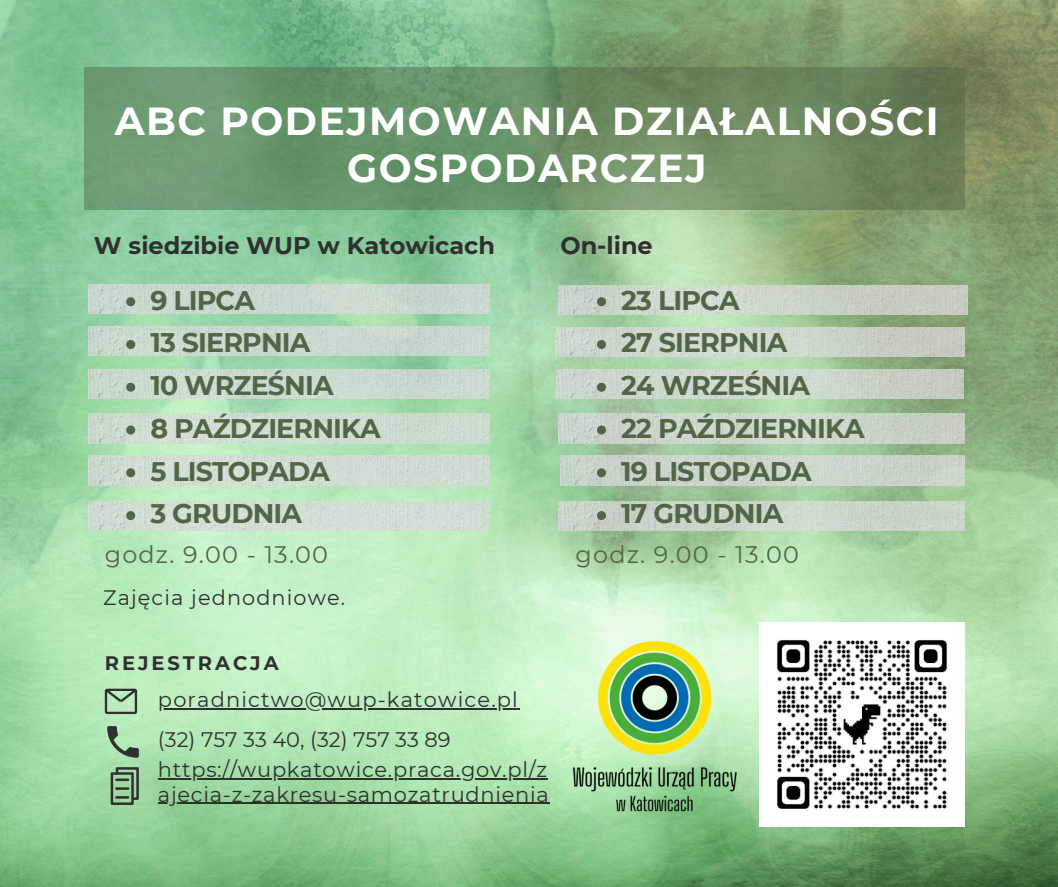
<style>
.page{position:relative;width:1058px;height:887px;background:#fff}
.page>*{position:absolute;margin:0;border:0;box-sizing:border-box;transform-origin:0 0}
.t1{font:700 39px/46.2px "Montserrat";letter-spacing:.04em;color:#fff;text-align:center}
.t2{font:700 26.85px "Montserrat";letter-spacing:-.03em;color:#526647}
.t3{font:700 24px "Montserrat";color:#303030}
.t4{font:23.85px "Montserrat";letter-spacing:.05em;color:#526647}
.t5{font:21px "Montserrat";letter-spacing:.035em;color:#303030}
.t6{font:21px "Montserrat";letter-spacing:.055em;color:#303030}
.t7{font:21px "Montserrat";color:#303030}
.t8{font:20.85px "Montserrat";letter-spacing:.055em;color:#303030}
.t9{font:700 19.5px "Montserrat";letter-spacing:.15em;color:#303030}
</style>
<div class="page">
<img style="left:0;top:0;width:1058px;height:886px">
<svg style="left:84px;top:67px;width:880px;height:142px;background:#6b9067"></svg>
<img style="left:759px;top:622px;width:205px;height:205px">
<svg style="left:111px;top:767px;width:28px;height:38px"></svg>
<svg style="left:107px;top:726px;width:32px;height:31px"></svg>
<svg style="left:105px;top:688px;width:32px;height:26px"></svg>
<img style="left:554px;top:622px;width:201px;height:207px">
<img style="left:89px;top:285px;width:400px;height:29px">
<hr style="left:158px;top:708px;width:361px;height:1px;background:#303030">
<hr style="left:158px;top:778px;width:390px;height:1px;background:#303030">
<hr style="left:158px;top:802px;width:391px;height:1px;background:#303030">
<img style="left:89px;top:326px;width:400px;height:29px">
<img style="left:89px;top:501px;width:400px;height:29px">
<img style="left:89px;top:414px;width:400px;height:29px">
<img style="left:89px;top:369px;width:400px;height:30px">
<img style="left:89px;top:456px;width:400px;height:29px">
<svg style="left:126px;top:297px;width:9px;height:9px"></svg>
<svg style="left:126px;top:340px;width:9px;height:9px"></svg>
<svg style="left:126px;top:383px;width:9px;height:9px"></svg>
<svg style="left:126px;top:425px;width:9px;height:9px"></svg>
<svg style="left:126px;top:468px;width:9px;height:9px"></svg>
<svg style="left:126px;top:511px;width:9px;height:9px"></svg>
<img style="left:559px;top:285px;width:408px;height:29px">
<img style="left:555px;top:327px;width:409px;height:30px">
<img style="left:556px;top:369px;width:407px;height:30px">
<img style="left:559px;top:414px;width:405px;height:29px">
<img style="left:560px;top:456px;width:404px;height:29px">
<img style="left:559px;top:501px;width:405px;height:29px">
<svg style="left:597px;top:297px;width:9px;height:9px"></svg>
<svg style="left:597px;top:340px;width:9px;height:9px"></svg>
<svg style="left:597px;top:383px;width:9px;height:9px"></svg>
<svg style="left:597px;top:425px;width:9px;height:9px"></svg>
<svg style="left:597px;top:468px;width:9px;height:9px"></svg>
<svg style="left:597px;top:511px;width:9px;height:9px"></svg>
<h3 class="t1" style="left:115px;top:98px;width:825px">ABC PODEJMOWANIA DZIAŁALNOŚCI<br>GOSPODARCZEJ</h3>
<p class="t3" style="left:94px;top:231px;width:402px">W siedzibie WUP w Katowicach</p>
<p class="t3" style="left:560px;top:231px;width:94px">On-line</p>
<p class="t2" style="left:150px;top:283px;width:106px">9 LIPCA</p>
<p class="t2" style="left:150px;top:326px;width:161px">13 SIERPNIA</p>
<p class="t2" style="left:150px;top:369px;width:185px">10 WRZEŚNIA</p>
<p class="t2" style="left:150px;top:412px;width:232px">8 PAŹDZIERNIKA</p>
<p class="t2" style="left:150px;top:454px;width:181px">5 LISTOPADA</p>
<p class="t2" style="left:150px;top:497px;width:153px">3 GRUDNIA</p>
<h4 class="t4" style="left:105px;top:539px;width:225px">godz. 9.00 - 13.00</h4>
<h4 class="t8" style="left:103px;top:585px;width:244px">Zajęcia jednodniowe.</h4>
<p class="t9" style="left:105px;top:651px;width:175px">REJESTRACJA</p>
<p class="t6" style="left:158px;top:686px;width:361px">poradnictwo@wup-katowice.pl</p>
<p class="t7" style="left:158px;top:726px;width:294px">(32) 757 33 40, (32) 757 33 89</p>
<p class="t5" style="left:158px;top:756px;width:391px">https://wupkatowice.praca.gov.pl/z</p>
<p class="t5" style="left:158px;top:781px;width:392px">ajecia-z-zakresu-samozatrudnienia</p>
<p class="t2" style="left:621px;top:283px;width:120px">23 LIPCA</p>
<p class="t2" style="left:621px;top:326px;width:167px">27 SIERPNIA</p>
<p class="t2" style="left:621px;top:369px;width:190px">24 WRZEŚNIA</p>
<p class="t2" style="left:621px;top:412px;width:245px">22 PAŹDZIERNIKA</p>
<p class="t2" style="left:621px;top:454px;width:192px">19 LISTOPADA</p>
<p class="t2" style="left:621px;top:497px;width:163px">17 GRUDNIA</p>
<p class="t4" style="left:575px;top:539px;width:225px">godz. 9.00 - 13.00</p>
</div>
